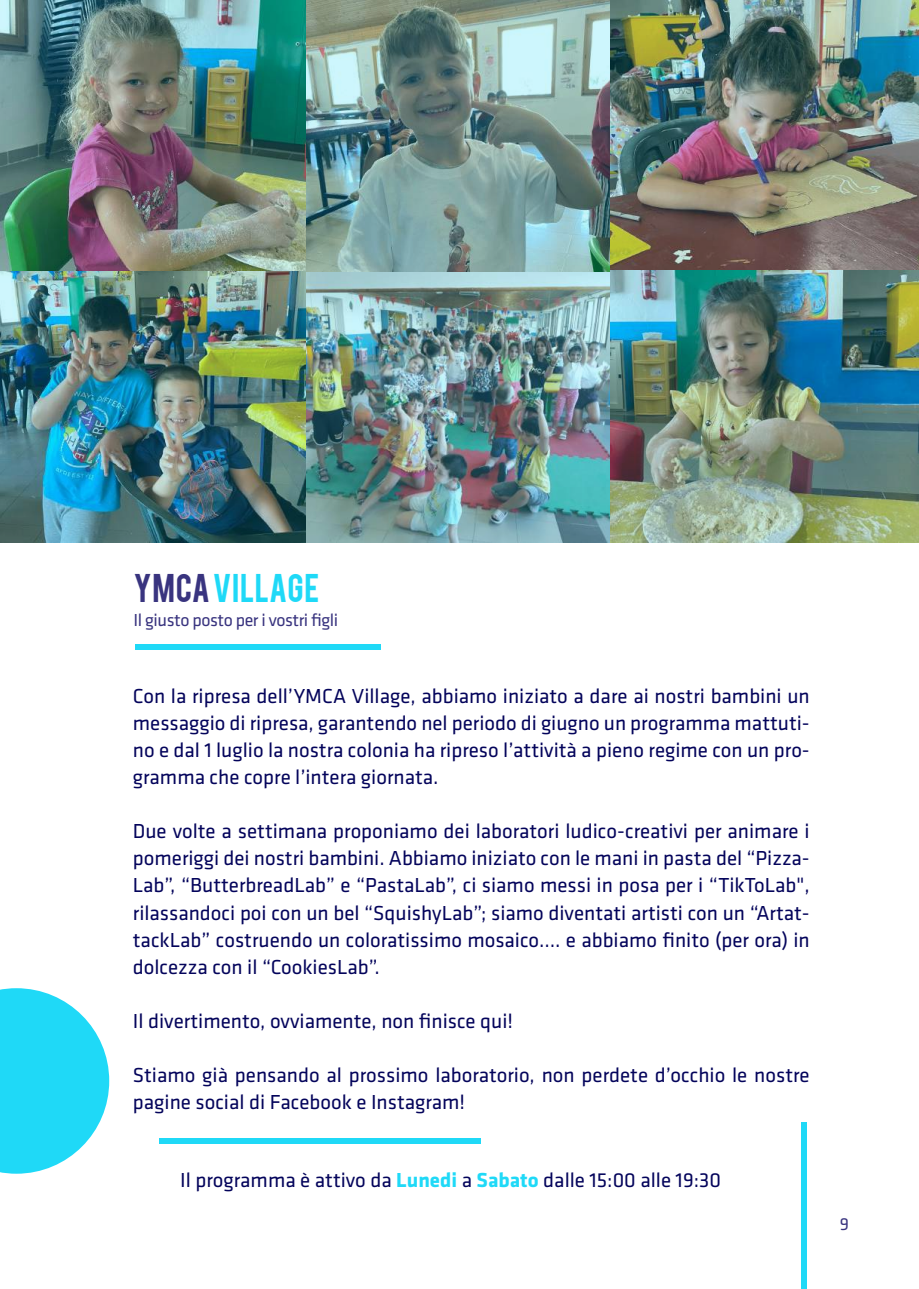
<style>
.page{position:relative;width:919px;height:1289px;background:#fff}
.page>*{position:absolute;margin:0;border:0;box-sizing:border-box;transform-origin:0 0}
.t1{font:31.5px "Bebas";letter-spacing:.015em;color:rgb(6 213 247/.9)}
.t2{font:21px/27px "Klavika";color:#04045b;text-align:justify}
.t3{font:18px "Klavika";letter-spacing:-.025em;color:#39347f}
.s1{color:#39347f}
.s2{font-weight:700;color:rgb(6 213 247/.9)}
</style>
<div class="page">
<svg style="left:0;top:988px;width:109px;height:185px"></svg>
<div style="left:800px;top:1122px;width:6px;height:166px;background:#1fd9f7"></div>
<div style="left:135px;top:644px;width:246px;height:5px;background:#1fd9f7"></div>
<div style="left:159px;top:1138px;width:321px;height:6px;background:#1fd9f7"></div>
<img style="left:0;top:0;width:918px;height:542px">
<h1 class="t1" style="left:133px;top:565px;width:187px"><span class="s1">YMCA</span> VILLAGE</h1>
<p class="t3" style="left:133px;top:610px;width:206px">Il giusto posto per i vostri figli</p>
<p class="t2" style="left:133px;top:683px;width:678px">Con la ripresa dell’YMCA Village, abbiamo iniziato a dare ai nostri bambini un messaggio di ripresa, garantendo nel periodo di giugno un programma mattuti&shy;no e dal 1 luglio la nostra colonia ha ripreso l’attività a pieno regime con un pro&shy;gramma che copre l’intera giornata.</p>
<p class="t2" style="left:133px;top:818px;width:678px">Due volte a settimana proponiamo dei laboratori ludico-creativi per animare i pomeriggi dei nostri bambini. Abbiamo iniziato con le mani in pasta del “Pizza-Lab”, “ButterbreadLab” e “PastaLab”, ci siamo messi in posa per i “TikToLab", rilassandoci poi con un bel “SquishyLab”; siamo diventati artisti con un “Artat&shy;tackLab” costruendo un coloratissimo mosaico…. e abbiamo finito (per ora) in dolcezza con il “CookiesLab”.</p>
<p class="t2" style="left:133px;top:1007px;width:381px">Il divertimento, ovviamente, non finisce qui!</p>
<p class="t2" style="left:133px;top:1061px;width:678px">Stiamo già pensando al prossimo laboratorio, non perdete d’occhio le nostre pagine social di Facebook e Instagram!</p>
<p class="t2" style="left:180px;top:1166px;width:542px">Il programma è attivo da <span class="s2">Lunedi</span> a <span class="s2">Sabato</span> dalle 15:00 alle 19:30</p>
<p class="t3" style="left:839px;top:1213px;width:11px">9</p>
</div>
